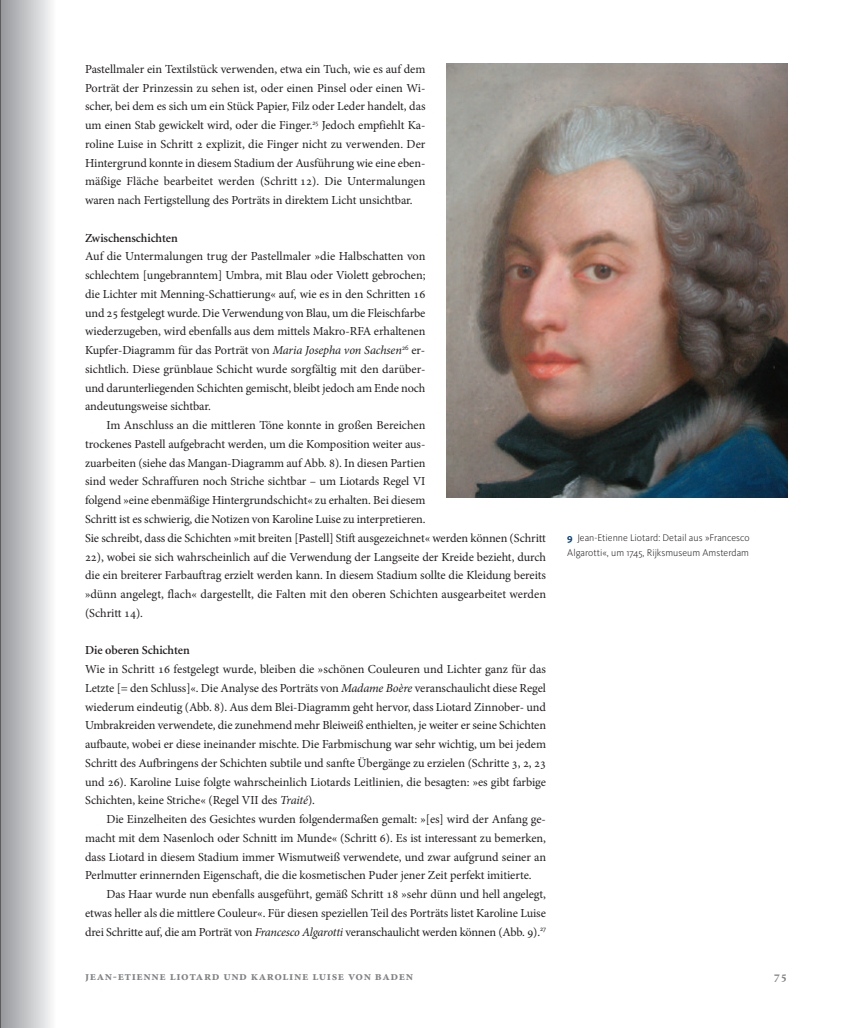
<style>
.page{position:relative;width:851px;height:1028px;background:#fff}
.page>*{position:absolute;margin:0;border:0;box-sizing:border-box;transform-origin:0 0}
.t1{font:12.25px/18.8px "Minion Pro";letter-spacing:-.005em;color:#231f20;text-align:justify}
.t2{font:700 12.25px "Minion Pro";letter-spacing:.05em;color:#808285}
.t3{font:600 12.25px "Minion";letter-spacing:-.005em;color:#231f20}
.t4{font:300 10px/15px "Kievit Pro";color:#231f20}
.s1{font-style:italic}
.s2{font-family:"Kievit Sc Offc";font-weight:700;color:#014081}
</style>
<div class="page">
<hr style="left:0;top:0;width:1px;height:1028px;background:#231f20">
<img style="left:446px;top:64px;width:341px;height:434px">
<p class="t1" style="left:85px;top:61px;width:342px">Pastellmaler ein Textilstück verwenden, etwa ein Tuch, wie es auf dem Porträt der Prinzessin zu sehen ist, oder einen Pinsel oder einen Wi&shy;scher, bei dem es sich um ein Stück Papier, Filz oder Leder handelt, das um einen Stab gewickelt wird, oder die Finger.<sup>25</sup> Jedoch empfiehlt Ka&shy;roline Luise in Schritt 2 explizit, die Finger nicht zu verwenden. Der Hintergrund konnte in diesem Stadium der Ausführung wie eine eben&shy;mäßige Fläche bearbeitet werden (Schritt 12). Die Untermalungen waren nach Fertigstellung des Porträts in direktem Licht unsichtbar.</p>
<p class="t3" style="left:85px;top:233px;width:94px">Zwischenschichten</p>
<p class="t1" style="left:85px;top:248px;width:342px">Auf die Untermalungen trug der Pastellmaler »die Halbschatten von schlechtem [ungebranntem] Umbra, mit Blau oder Violett gebrochen; die Lichter mit Menning-Schattierung« auf, wie es in den Schritten 16 und 25 festgelegt wurde. Die Verwendung von Blau, um die Fleischfarbe wiederzugeben, wird ebenfalls aus dem mittels Makro-RFA erhaltenen Kupfer-Diagramm für das Porträt von <span class="s1">Maria Josepha von Sachsen</span><sup>26</sup> er&shy;sichtlich. Diese grünblaue Schicht wurde sorgfältig mit den darüber&shy;und darunterliegenden Schichten gemischt, bleibt jedoch am Ende noch andeutungsweise sichtbar.</p>
<p class="t1" style="left:85px;top:417px;width:462px;text-align:left;text-indent:21px">Im Anschluss an die mittleren Töne konnte in großen Bereichen<br>trockenes Pastell aufgebracht werden, um die Komposition weiter aus-<br>zuarbeiten (siehe das Mangan-Diagramm auf Abb. 8). In diesen Partien<br>sind weder Schraffuren noch Striche sichtbar – um Liotards Regel VI<br>folgend »eine ebenmäßige Hintergrundschicht« zu erhalten. Bei diesem<br>Schritt ist es schwierig, die Notizen von Karoline Luise zu interpretieren.<br>Sie schreibt, dass die Schichten »mit breiten [Pastell] Stift ausgezeichnet« werden können (Schritt 22), wobei sie sich wahrscheinlich auf die Verwendung der Langseite der Kreide bezieht, durch die ein breiterer Farbauftrag erzielt werden kann. In diesem Stadium sollte die Kleidung bereits »dünn angelegt, flach« dargestellt, die Falten mit den oberen Schichten ausgearbeitet werden (Schritt 14).</p>
<p class="t3" style="left:85px;top:645px;width:106px">Die oberen Schichten</p>
<p class="t1" style="left:85px;top:661px;width:462px">Wie in Schritt 16 festgelegt wurde, bleiben die »schönen Couleuren und Lichter ganz für das Letzte [= den Schluss]«. Die Analyse des Porträts von <span class="s1">Madame Boère</span> veranschaulicht diese Regel wiederum eindeutig (Abb. 8). Aus dem Blei-Diagramm geht hervor, dass Liotard Zinnober- und Umbrakreiden verwendete, die zunehmend mehr Bleiweiß enthielten, je weiter er seine Schichten aufbaute, wobei er diese ineinander mischte. Die Farbmischung war sehr wichtig, um bei jedem Schritt des Aufbringens der Schichten subtile und sanfte Übergänge zu erzielen (Schritte 3, 2, 23 und 26). Karoline Luise folgte wahrscheinlich Liotards Leitlinien, die besagten: »es gibt farbige Schichten, keine Striche« (Regel VII des <span class="s1">Traité</span>).</p>
<p class="t1" style="left:85px;top:811px;width:462px;text-indent:21px">Die Einzelheiten des Gesichtes wurden folgendermaßen gemalt: »[es] wird der Anfang ge&shy;macht mit dem Nasenloch oder Schnitt im Munde« (Schritt 6). Es ist interessant zu bemerken, dass Liotard in diesem Stadium immer Wismutweiß verwendete, und zwar aufgrund seiner an Perlmutter erinnernden Eigenschaft, die die kosmetischen Puder jener Zeit perfekt imitierte.</p>
<p class="t1" style="left:85px;top:886px;width:462px;text-indent:21px">Das Haar wurde nun ebenfalls ausgeführt, gemäß Schritt 18 »sehr dünn und hell angelegt, etwas heller als die mittlere Couleur«. Für diesen speziellen Teil des Porträts listet Karoline Luise drei Schritte auf, die am Porträt von <span class="s1">Francesco Algarotti</span> veranschaulicht werden können (Abb. 9).<sup>27</sup></p>
<p class="t2" style="left:85px;top:971px;width:329px">Jean-Etienne Liotard und Karoline Luise von Baden</p>
<p class="t4" style="left:567px;top:531px;width:184px"><span class="s2">9</span> Jean-Etienne Liotard: Detail aus »Francesco<br>Algarotti«, um 1745, Rijksmuseum Amsterdam</p>
<p class="t2" style="left:773px;top:971px;width:15px">75</p>
</div>
